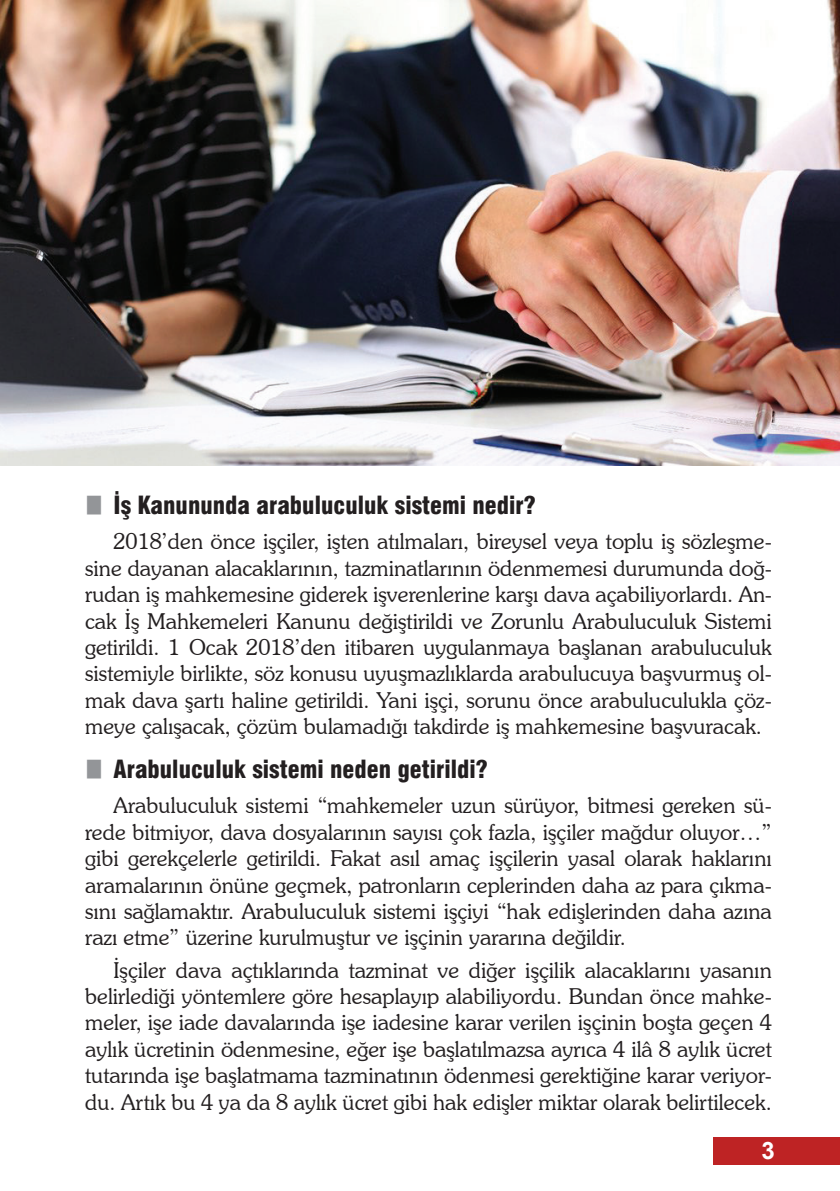
<style>
.page{position:relative;width:840px;height:1191px;background:#fff}
.page>*{position:absolute;margin:0;border:0;box-sizing:border-box;transform-origin:0 0}
.t1{font:900 condensed 24px "Swiss 721 BT";color:#231f20}
.t2{font:700 24px "Arial";color:#fff}
.t3{font:300 22px/26.4px "Souvenir IT Cby BT";color:#231f20;text-align:justify}
</style>
<div class="page">
<div style="left:713px;top:1137px;width:126px;height:27px;background:#be2324"></div>
<img style="left:0;top:0;width:839px;height:465px">
<p class="t1" style="left:113px;top:491px;width:423px">İş Kanununda arabuluculuk sistemi nedir?</p>
<p class="t3" style="left:85px;top:528px;width:687px;text-indent:28px">2018’den önce işçiler, işten atılmaları, bireysel veya toplu iş sözleşme&shy;sine dayanan alacaklarının, tazminatlarının ödenmemesi durumunda doğ&shy;rudan iş mahkemesine giderek işverenlerine karşı dava açabiliyorlardı. An&shy;cak İş Mahkemeleri Kanunu değiştirildi ve Zorunlu Arabuluculuk Sistemi getirildi. 1 Ocak 2018’den itibaren uygulanmaya başlanan arabuluculuk sistemiyle birlikte, söz konusu uyuşmazlıklarda arabulucuya başvurmuş ol&shy;mak dava şartı haline getirildi. Yani işçi, sorunu önce arabuluculukla çöz&shy;meye çalışacak, çözüm bulamadığı takdirde iş mahkemesine başvuracak.</p>
<p class="t1" style="left:113px;top:755px;width:375px">Arabuluculuk sistemi neden getirildi?</p>
<p class="t3" style="left:85px;top:792px;width:687px;text-indent:28px">Arabuluculuk sistemi “mahkemeler uzun sürüyor, bitmesi gereken sü&shy;rede bitmiyor, dava dosyalarının sayısı çok fazla, işçiler mağdur oluyor…” gibi gerekçelerle getirildi. Fakat asıl amaç işçilerin yasal olarak haklarını aramalarının önüne geçmek, patronların ceplerinden daha az para çıkma&shy;sını sağlamaktır. Arabuluculuk sistemi işçiyi “hak edişlerinden daha azına razı etme” üzerine kurulmuştur ve işçinin yararına değildir.</p>
<p class="t3" style="left:85px;top:956px;width:687px;text-indent:28px">İşçiler dava açtıklarında tazminat ve diğer işçilik alacaklarını yasanın belirlediği yöntemlere göre hesaplayıp alabiliyordu. Bundan önce mahke&shy;meler, işe iade davalarında işe iadesine karar verilen işçinin boşta geçen 4 aylık ücretinin ödenmesine, eğer işe başlatılmazsa ayrıca 4 ilâ 8 aylık ücret tutarında işe başlatmama tazminatının ödenmesi gerektiğine karar veriyor&shy;du. Artık bu 4 ya da 8 aylık ücret gibi hak edişler miktar olarak belirtilecek.</p>
<p class="t2" style="left:761px;top:1133px;width:15px">3</p>
</div>
